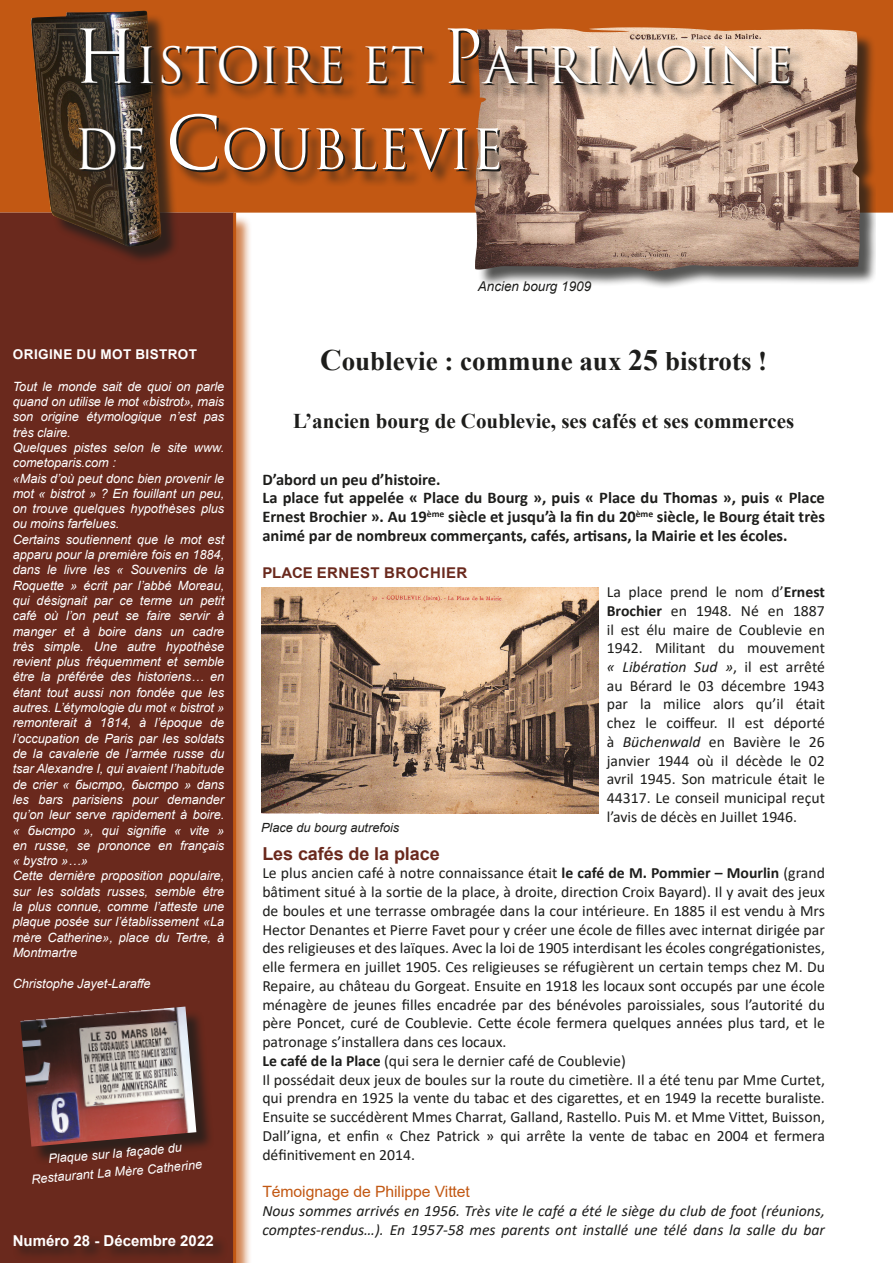
<style>
.page{position:relative;width:893px;height:1263px;background:#fff}
.page>*{position:absolute;margin:0;border:0;box-sizing:border-box;transform-origin:0 0}
.t1{font:54px "Trajan Pro";color:#fff;scale:.89 1}
.t2{font:48.6px "Trajan Pro";color:#fff}
.t3{font:700 26.7px "Times New Roman";color:#1d1d1b}
.t4{font:700 21px "Times New Roman";color:#1d1d1b}
.t5{font:700 17.85px "Arial";letter-spacing:-.005em;color:#6a291d}
.t6{font:700 16.35px/18.8px "Calibri";color:#1d1d1b}
.t7{font:15.6px/18.8px "Calibri";color:#1d1d1b;text-align:justify}
.t8{font:italic 15.6px/18.8px "Calibri";color:#1d1d1b}
.t9{font:15.6px "Arial";letter-spacing:-.005em;color:#c25813}
.t10{font:700 15px "Arial";color:#fff}
.t11{font:700 14.85px "Arial";letter-spacing:.03em;color:#6a291d}
.t12{font:700 13.5px "Arial";letter-spacing:.03em;color:#fff}
.t13{font:italic 13.5px "Arial";color:#1d1d1b}
.t14{font:italic 12.75px/15.3px "Arial";letter-spacing:-.005em;color:#fff}
.t15{font:italic 12.6px/18.8px "Arial";color:#fff;text-align:center}
.t16{font:italic 12.6px "Arial";color:#1d1d1b}
.s1{font-size:72px}
.s2{font-size:29.7px}
.s3{font-weight:700}
.s4{font-style:italic}
</style>
<div class="page">
<div style="left:0;top:0;width:893px;height:213px;background:#c25813"></div>
<div style="left:3px;top:215px;width:250px;height:1048px;background:#c25813;opacity:.75"></div>
<div style="left:0;top:213px;width:233px;height:1050px;background:#6a291d"></div>
<div style="left:34px;top:13px;width:145px;height:252px;background:#1d1d1b;opacity:.75"></div>
<img style="left:31px;top:11px;width:130px;height:236px">
<div style="left:13px;top:1235px;width:215px;height:27px;background:#1d1d1b;opacity:.75"></div>
<hr style="left:233px;top:213px;width:3px;height:1050px;background:#c25813">
<div style="left:477px;top:30px;width:399px;height:260px;background:#1d1d1b;opacity:.75"></div>
<img style="left:475px;top:28px;width:219px;height:243px">
<div style="left:83px;top:31px;width:724px;height:157px;background:#1d1d1b;opacity:.75"></div>
<img style="left:261px;top:588px;width:337px;height:225px">
<div style="left:23px;top:1009px;width:192px;height:156px;background:#1d1d1b;opacity:.75"></div>
<img style="left:20px;top:1006px;width:176px;height:140px">
<h2 class="t2" style="left:74px;top:34px;width:720px"><span class="s1">H</span>ISTOIRE ET <span class="s1">P</span>ATRIMOINE</h2>
<h1 class="t1" style="left:74px;top:115px;width:483px">DE <span class="s1">C</span>OUBLEVIE</h1>
<p class="t12" style="left:13px;top:345px;width:186px">ORIGINE DU MOT BISTROT</p>
<p class="t14" style="left:13px;top:379px;width:213px">Tout le monde sait de quoi on parle quand on utilise le mot «bistrot», mais son origine étymologique n’est pas très claire.<br>Quelques pistes selon le site www. cometoparis.com :<br>«Mais d’où peut donc bien provenir le mot « bistrot » ? En fouillant un peu, on trouve quelques hypothèses plus ou moins farfelues.<br>Certains soutiennent que le mot est apparu pour la première fois en 1884, dans le livre les « Souvenirs de la<br>Roquette » écrit par l’abbé Moreau, qui désignait par ce terme un petit café où l’on peut se faire servir à manger et à boire dans un cadre très simple. Une autre hypothèse revient plus fréquemment et semble être la préférée des historiens… en étant tout aussi non fondée que les autres. L’étymologie du mot « bistrot » remonterait à 1814, à l’époque de l’occupation de Paris par les soldats de la cavalerie de l’armée russe du tsar Alexandre I, qui avaient l’habitude de crier « быстро, быстро » dans les bars parisiens pour demander qu’on leur serve rapidement à boire. « быстро », qui signifie « vite » en russe, se prononce en français « bystro »…»<br>Cette dernière proposition populaire, sur les soldats russes, semble être la plus connue, comme l’atteste une plaque posée sur l’établissement «La mère Catherine», place du Tertre, à<br>Montmartre</p>
<p class="t14" style="left:13px;top:975px;width:139px">Christophe Jayet-Laraffe</p>
<p class="t15" style="left:29px;top:1151px;width:173px;rotate:-5deg">Plaque sur la façade du<br>Restaurant La Mère Catherine</p>
<p class="t10" style="left:13px;top:1230px;width:202px">Numéro 28 - Décembre 2022</p>
<p class="t13" style="left:478px;top:278px;width:115px">Ancien bourg 1909</p>
<h3 class="t3" style="left:320px;top:341px;width:449px"><span class="s2">C</span>oublevie : commune aux <span class="s2">25</span> bistrots !</h3>
<h3 class="t4" style="left:293px;top:406px;width:503px">L’ancien bourg de Coublevie, ses cafés et ses commerces</h3>
<p class="t6" style="left:262px;top:469px;width:564px">D’abord un peu d’histoire.<br>La place fut appelée « Place du Bourg », puis « Place du Thomas », puis « Place Ernest Brochier ». Au 19<sup>ème</sup> siècle et jusqu’à la fin du 20<sup>ème</sup> siècle, le Bourg était très animé par de nombreux commerçants, cafés, artisans, la Mairie et les écoles.</p>
<p class="t11" style="left:262px;top:563px;width:207px">PLACE ERNEST BROCHIER</p>
<p class="t7" style="left:607px;top:582px;width:220px">La place prend le nom d’<span class="s3">Ernest Brochier</span> en 1948. Né en 1887 il est élu maire de Coublevie en 1942. Militant du mouvement <span class="s4">« Libération Sud »</span>, il est arrêté au Bérard le 03 décembre 1943 par la milice alors qu’il était chez le coiffeur. Il est déporté à <span class="s4">Büchenwald</span> en Bavière le 26 janvier 1944 où il décède le 02 avril 1945. Son matricule était le 44317. Le conseil municipal reçut l’avis de décès en Juillet 1946.</p>
<p class="t5" style="left:262px;top:841px;width:179px">Les cafés de la place</p>
<p class="t7" style="left:262px;top:863px;width:564px;text-align:left">Le plus ancien café à notre connaissance était <span class="s3">le café de M. Pommier – Mourlin</span> (grand bâtiment situé à la sortie de la place, à droite, direction Croix Bayard). Il y avait des jeux de boules et une terrasse ombragée dans la cour intérieure. En 1885 il est vendu à Mrs Hector Denantes et Pierre Favet pour y créer une école de filles avec internat dirigée par des religieuses et des laïques. Avec la loi de 1905 interdisant les écoles congrégationistes, elle fermera en juillet 1905. Ces religieuses se réfugièrent un certain temps chez M. Du Repaire, au château du Gorgeat. Ensuite en 1918 les locaux sont occupés par une école ménagère de jeunes filles encadrée par des bénévoles paroissiales, sous l’autorité du père Poncet, curé de Coublevie. Cette école fermera quelques années plus tard, et le patronage s’installera dans ces locaux.<br><span class="s3">Le café de la Place</span> (qui sera le dernier café de Coublevie)<br>Il possédait deux jeux de boules sur la route du cimetière. Il a été tenu par Mme Curtet, qui prendra en 1925 la vente du tabac et des cigarettes, et en 1949 la recette buraliste.<br>Ensuite se succédèrent Mmes Charrat, Galland, Rastello. Puis M. et Mme Vittet, Buisson, Dall’igna, et enfin « Chez Patrick » qui arrête la vente de tabac en 2004 et fermera définitivement en 2014.</p>
<p class="t9" style="left:262px;top:1181px;width:209px">Témoignage de Philippe Vittet</p>
<p class="t8" style="left:262px;top:1200px;width:564px">Nous sommes arrivés en 1956. Très vite le café a été le siège du club de foot (réunions, comptes-rendus…). En 1957-58 mes parents ont installé une télé dans la salle du bar</p>
<p class="t16" style="left:261px;top:819px;width:140px">Place du bourg autrefois</p>
</div>
